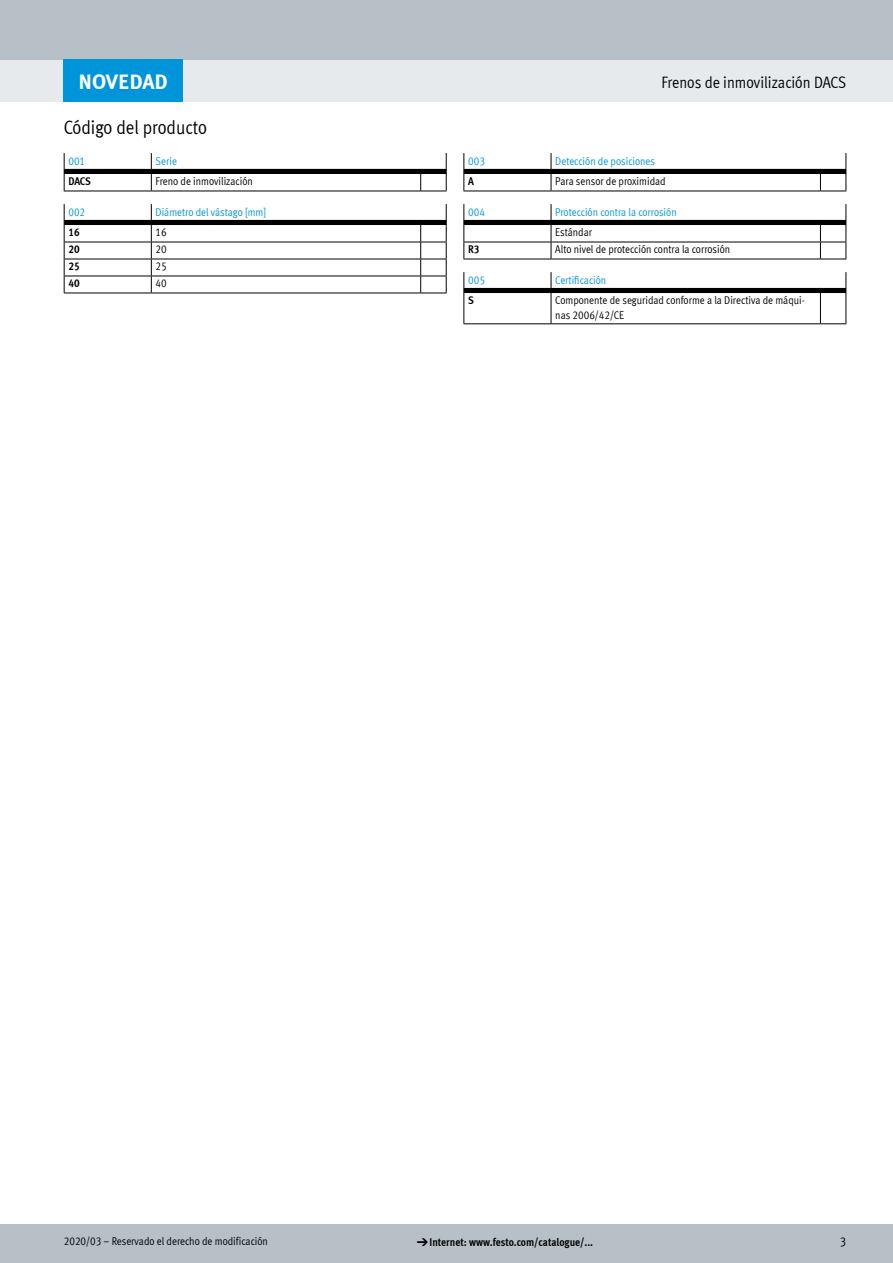
<style>
.page{position:relative;width:893px;height:1263px;background:#fff}
.page>*{position:absolute;margin:0;border:0;box-sizing:border-box;transform-origin:0 0}
.t1{font:700 21px "Meta Plus LF";letter-spacing:-.005em;color:#fff}
.FES_title_section{font:19.5px "Meta Cond LF";color:#000}
.FES_title_family{font:16.5px "Meta Cond LF";color:#000}
.t2{font:12.75px "Meta Cond LF";color:#000}
.t3{font:11.25px/15px "Meta Cond LF";color:#000}
.t4{font:11.25px/20.5px "Meta Cond LF";color:#0095db}
.t5{font:700 11.25px "Meta Cond LF";color:#000}
.s1{color:#000}
.s2{font-family:"Meto Pict 182";font-weight:400}
</style>
<div class="page">
<div style="left:0;top:1225px;width:893px;height:38px;background:#b6c0c6"></div>
<div style="left:0;top:60px;width:893px;height:42px;background:#e7eaec"></div>
<div style="left:0;top:0;width:893px;height:60px;background:#b6c0c6"></div>
<div style="left:64px;top:60px;width:119px;height:42px;background:#0095db"></div>
<svg style="left:64px;top:153px;width:383px;height:39px"></svg>
<svg style="left:64px;top:204px;width:383px;height:90px"></svg>
<svg style="left:463px;top:153px;width:384px;height:39px"></svg>
<svg style="left:463px;top:204px;width:384px;height:56px"></svg>
<svg style="left:463px;top:272px;width:384px;height:21px"></svg>
<hr style="left:463px;top:293px;width:1px;height:30px;background:#000">
<hr style="left:463px;top:323px;width:88px;height:1px;background:#000">
<hr style="left:551px;top:293px;width:1px;height:30px;background:#000">
<hr style="left:551px;top:323px;width:269px;height:1px;background:#000">
<hr style="left:820px;top:293px;width:1px;height:30px;background:#000">
<hr style="left:846px;top:293px;width:1px;height:30px;background:#000">
<svg style="left:820px;top:323px;width:26px;height:1px"></svg>
<p class="t1" style="left:79px;top:68px;width:91px">NOVEDAD</p>
<p class="FES_title_section" style="left:64px;top:116px;width:145px">Código del producto</p>
<p class="t4" style="left:68px;top:150px;width:18px">001</p>
<p class="t4" style="left:156px;top:150px;width:23px">Serie</p>
<p class="t5" style="left:68px;top:174px;width:24px">DACS</p>
<p class="t3" style="left:156px;top:173px;width:99px">Freno de inmovilización</p>
<p class="t4" style="left:68px;top:201px;width:18px">002</p>
<p class="t4" style="left:156px;top:201px;width:112px">Diámetro del vástago [mm]</p>
<p class="t5" style="left:68px;top:225px;width:13px">16</p>
<p class="t3" style="left:156px;top:224px;width:13px">16</p>
<p class="t5" style="left:68px;top:242px;width:13px">20</p>
<p class="t3" style="left:156px;top:241px;width:13px">20</p>
<p class="t5" style="left:68px;top:259px;width:13px">25</p>
<p class="t3" style="left:156px;top:258px;width:13px">25</p>
<p class="t5" style="left:68px;top:276px;width:13px">40</p>
<p class="t3" style="left:156px;top:275px;width:13px">40</p>
<p class="FES_title_family" style="left:661px;top:72px;width:186px">Frenos de inmovilización DACS</p>
<p class="t4" style="left:468px;top:150px;width:18px">003</p>
<p class="t4" style="left:555px;top:150px;width:101px">Detección de posiciones</p>
<p class="t5" style="left:468px;top:174px;width:7px">A</p>
<p class="t3" style="left:555px;top:173px;width:112px">Para sensor de proximidad</p>
<p class="t4" style="left:468px;top:201px;width:18px">004</p>
<p class="t4" style="left:555px;top:201px;width:123px">Protección contra la corrosión<br><span class="s1">Estándar</span></p>
<p class="t5" style="left:468px;top:242px;width:13px">R3</p>
<p class="t3" style="left:555px;top:241px;width:176px">Alto nivel de protección contra la corrosión</p>
<p class="t4" style="left:468px;top:269px;width:18px">005</p>
<p class="t4" style="left:555px;top:269px;width:53px">Certificación</p>
<p class="t5" style="left:468px;top:293px;width:7px">S</p>
<p class="t3" style="left:555px;top:292px;width:251px">Componente de seguridad conforme a la Directiva de máqui&shy;nas 2006/42/CE</p>
<p class="t3" style="left:64px;top:1233px;width:206px">2020/03 – Reservado el derecho de modificación</p>
<p class="t5" style="left:417px;top:1235px;width:178px"><span class="s2">d</span>Internet: www.festo.com/catalogue/...</p>
<p class="t2" style="left:840px;top:1234px;width:8px">3</p>
</div>
